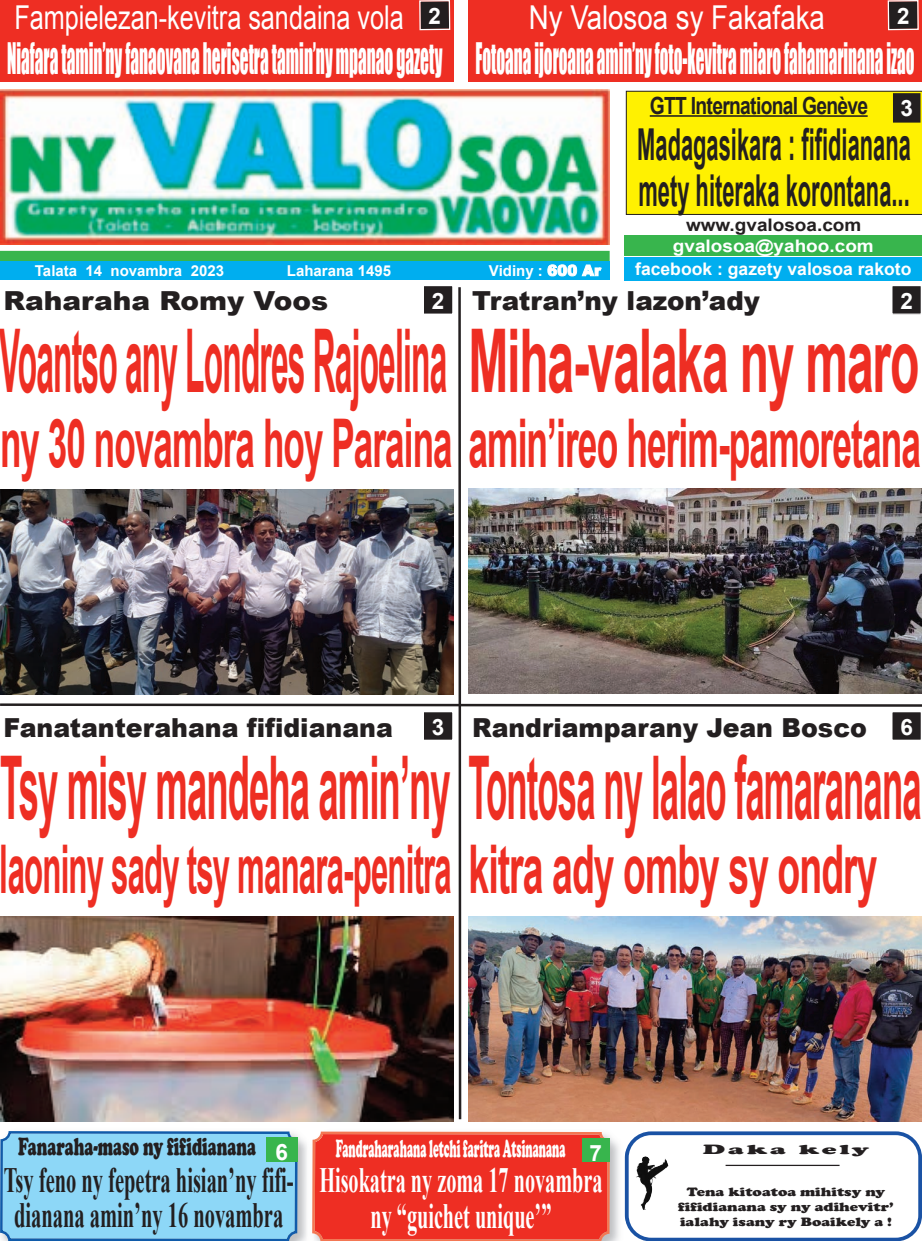
<style>
.page{position:relative;width:922px;height:1241px;background:#fff}
.page>*{position:absolute;margin:0;border:0;box-sizing:border-box;transform-origin:0 0}
.t1{font:700 88px "Arial";letter-spacing:-.025em;color:#ee2e23;scale:.41 1}
.t2{font:700 88px "Arial";letter-spacing:-.025em;color:#ee2e23;scale:.36 1}
.t3{font:700 67.25px "Arial";letter-spacing:-.025em;color:#ee2e23;scale:.52 1}
.t4{font:700 67.25px "Arial";letter-spacing:-.025em;color:#ee2e23;scale:.46 1}
.t5{font:700 44px/46.5px "Arial";color:#231f20;scale:.5 1}
.t6{font:39.88px "Impact";color:#fff;scale:.43 1}
.t7{font:700 35.5px/35.5px "Times New Roman";color:#231f20;scale:.58 1}
.t8{font:700 35.5px/35.5px "Times New Roman";color:#fff;text-align:center;scale:.57 1}
.t9{font:32.88px "Arial";color:#fff;scale:.77 1}
.t10{font:32.88px "Arial";color:#fff;scale:.84 1}
.t11{font:900 26.25px "Arial";color:#231f20;scale:.96 1}
.t12{font:900 26.25px "Arial";color:#231f20}
.t13{font:900 26.25px "Arial";color:#231f20;scale:1.07 1}
.t14{font:900 25.5px "Cooper";color:#fff;scale:.42 1}
.t15{font:900 25.5px "Cooper";color:#231f20;scale:.62 1}
.t16{font:700 23.75px "Arial";letter-spacing:-.035em;color:#231f20;scale:.81 1}
.t17{font:700 22.5px "Arial";color:#fff}
.t18{font:700 17.25px "Arial";color:#fff}
.t19{font:700 17.25px "Arial";color:#fff;scale:1.1 1}
.t20{font:700 17.25px "Arial";color:#231f20;scale:1.1 1}
.t21{font:700 15px "Arial";color:#fff}
.t22{font:900 13.62px "Cooper";letter-spacing:.1em;color:#231f20;scale:2.05 1}
.t23{font:900 12.5px/15px "Cooper";color:#231f20;text-align:center;scale:1.25 1}
.s1{font-weight:900}
</style>
<div class="page">
<div style="left:625px;top:91px;width:296px;height:124px;background:#fff101"></div>
<hr style="left:649px;top:115px;width:218px;height:2px;background:#231f20">
<div style="left:892px;top:93px;width:28px;height:30px;background:#231f20"></div>
<div style="left:0;top:251px;width:609px;height:18px;background:#38b54d"></div>
<img style="left:0;top:90px;width:609px;height:155px">
<div style="left:0;top:262px;width:609px;height:18px;background:#00aeef"></div>
<div style="left:624px;top:235px;width:297px;height:21px;background:#38b54d"></div>
<div style="left:624px;top:258px;width:297px;height:23px;background:#00aeef"></div>
<div style="left:0;top:0;width:453px;height:82px;background:#ee2e23"></div>
<div style="left:420px;top:1px;width:29px;height:28px;background:#231f20"></div>
<div style="left:419px;top:0;width:31px;height:30px;border:1px solid #fff"></div>
<div style="left:468px;top:0;width:453px;height:82px;background:#ee2e23"></div>
<div style="left:888px;top:1px;width:29px;height:28px;background:#231f20"></div>
<div style="left:887px;top:0;width:31px;height:30px;border:1px solid #fff"></div>
<svg style="left:625px;top:1131px;width:296px;height:109px"></svg>
<img style="left:635px;top:1155px;width:33px;height:55px">
<img style="left:609px;top:1136px;width:11px;height:104px">
<img style="left:624px;top:1155px;width:1px;height:62px">
<div style="left:313px;top:1131px;width:296px;height:109px;background:#ee2e23"></div>
<div style="left:582px;top:1137px;width:27px;height:24px;background:#38b54d"></div>
<img style="left:297px;top:1135px;width:10px;height:105px">
<img style="left:312px;top:1139px;width:1px;height:94px">
<div style="left:0;top:1131px;width:297px;height:109px;background:#8dd7f7"></div>
<div style="left:266px;top:1137px;width:31px;height:24px;background:#38b54d"></div>
<hr style="left:725px;top:1164px;width:114px;height:1px;background:#231f20">
<img style="left:0;top:286px;width:921px;height:835px">
<img style="left:468px;top:488px;width:453px;height:206px">
<p class="t9" style="left:15px;top:-1px;width:507px">Fampielezan-kevitra sandaina vola</p>
<p class="t10" style="left:528px;top:-1px;width:354px">Ny Valosoa sy Fakafaka</p>
<p class="t6" style="left:7px;top:34px;width:1013px">Niafara tamin’ny fanaovana herisetra tamin’ny mpanao gazety</p>
<p class="t6" style="left:475px;top:34px;width:1022px">Fotoana ijoroana amin’ny foto-kevitra miaro fahamarinana izao</p>
<p class="t16" style="left:649px;top:92px;width:271px">GTT International Genève</p>
<p class="t5" style="left:637px;top:121px;width:549px">Madagasikara : fifidianana mety hiteraka korontana...</p>
<p class="t17" style="left:900px;top:95px;width:14px">3</p>
<p class="t20" style="left:685px;top:215px;width:161px">www.gvalosoa.com</p>
<p class="t19" style="left:672px;top:237px;width:184px">gvalosoa@yahoo.com</p>
<p class="t21" style="left:35px;top:263px;width:190px">Talata 14 novambra 2023</p>
<p class="t21" style="left:287px;top:263px;width:106px">Laharana 1495</p>
<p class="t21" style="left:489px;top:262px;width:113px">Vidiny : <span class="s1">600 Ar</span></p>
<p class="t18" style="left:635px;top:259px;width:278px">facebook : gazety valosoa rakoto</p>
<p class="t12" style="left:472px;top:281px;width:289px">Tratran’ny lazon’ady</p>
<h1 class="t2" style="left:0;top:312px;width:2554px">Voantso any Londres Rajoelina Miha-valaka ny maro</h1>
<p class="t13" style="left:4px;top:281px;width:305px">Raharaha Romy Voos</p>
<p class="t17" style="left:432px;top:288px;width:14px">2</p>
<p class="t17" style="left:900px;top:289px;width:14px">28</p>
<h2 class="t3" style="left:0;top:405px;width:1771px">ny 30 novambra hoy Paraina amin’ireo herim-pamoretana</h2>
<p class="t11" style="left:4px;top:708px;width:407px">Fanatanterahana fifidianana</p>
<h1 class="t1" style="left:0;top:738px;width:2248px">Tsy misy mandeha amin’ny Tontosa ny lalao famaranana</h1>
<p class="t11" style="left:472px;top:708px;width:413px">Randriamparany Jean Bosco</p>
<p class="t17" style="left:432px;top:714px;width:14px">3</p>
<p class="t17" style="left:900px;top:714px;width:14px">6</p>
<h2 class="t4" style="left:0;top:832px;width:1908px">laoniny sady tsy manara-penitra kitra ady omby sy ondry</h2>
<p class="t15" style="left:18px;top:1131px;width:436px">Fanaraha-maso ny fifidianana <sub>6</sub></p>
<p class="t7" style="left:4px;top:1161px;width:501px">Tsy feno ny fepetra hisian’ny fifi&shy;dianana amin’ny 16 novambra</p>
<p class="t14" style="left:336px;top:1132px;width:635px">Fandraharahana letchi faritra Atsinanana <sub>7</sub></p>
<p class="t8" style="left:319px;top:1162px;width:498px">Hisokatra ny zoma 17 novambra ny “guichet unique’”</p>
<p class="t22" style="left:702px;top:1141px;width:83px">Daka kely</p>
<p class="t23" style="left:677px;top:1184px;width:174px">Tena kitoatoa mihitsy ny fifidianana sy ny adihevitr’ ialahy isany ry Boaikely a !</p>
</div>
